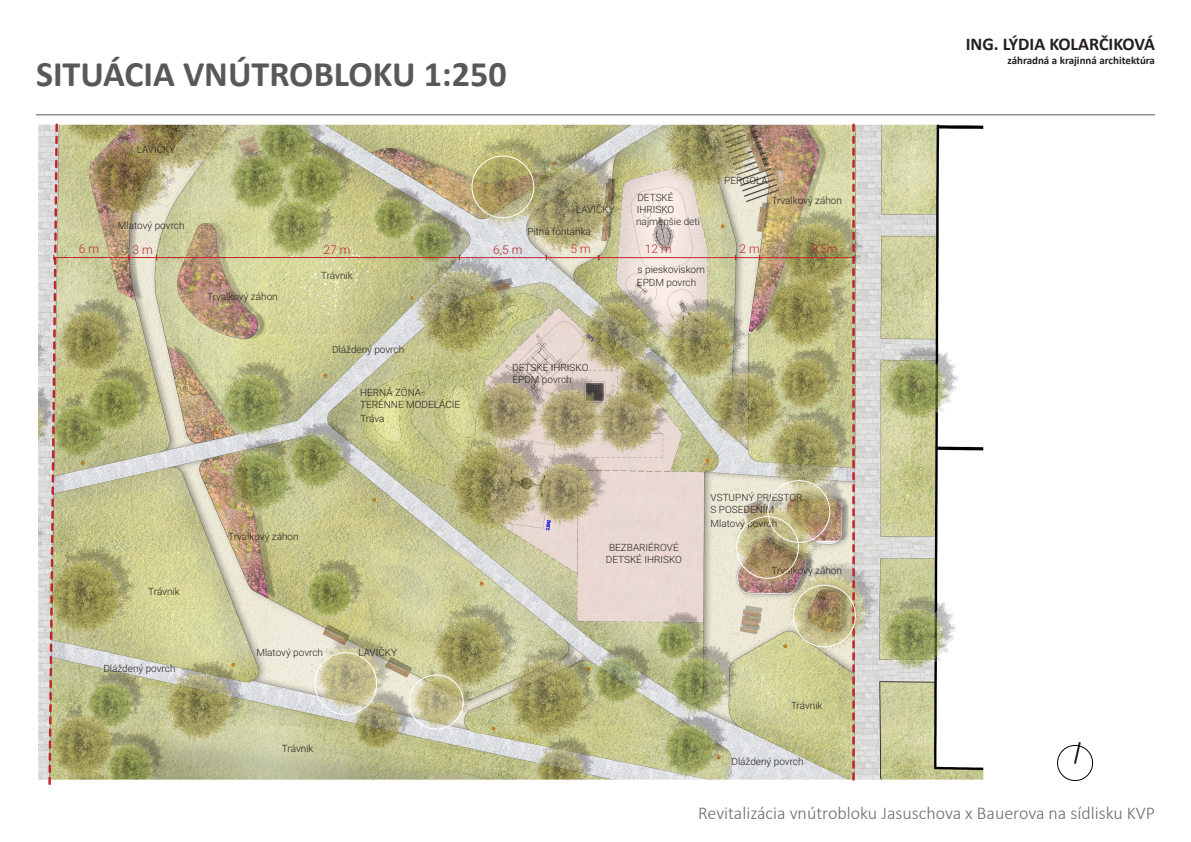
<style>
.page{position:relative;width:1191px;height:842px;background:#fff}
.page>*{position:absolute;margin:0;border:0;box-sizing:border-box;transform-origin:0 0}
.t1{font:700 36px "Calibri";color:#57585a}
.t2{font:300 18px "Calibri";color:#6c6d70}
.t3{font:700 18px "Calibri";color:#231f20}
.t4{font:300 12px "Roboto";color:#be272d}
.t5{font:700 11px "Calibri";color:#231f20}
.t6{font:300 10px "Roboto";color:#231f20}
</style>
<div class="page">
<hr style="left:36px;top:114px;width:1119px;height:1px;background:#57585a">
<img style="left:38px;top:125px;width:945px;height:655px">
<div style="left:736px;top:516px;width:63px;height:63px;border:1px solid #fff;border-radius:50%"></div>
<div style="left:793px;top:585px;width:63px;height:62px;border:1px solid #fff;border-radius:50%"></div>
<div style="left:314px;top:652px;width:63px;height:63px;border:1px solid #fff;border-radius:50%"></div>
<div style="left:409px;top:674px;width:55px;height:55px;border:1px solid #fff;border-radius:50%"></div>
<div style="left:767px;top:480px;width:63px;height:63px;border:1px solid #fff;border-radius:50%"></div>
<div style="left:471px;top:156px;width:63px;height:62px;border:1px solid #fff;border-radius:50%"></div>
<hr style="left:54px;top:257px;width:75px;height:1px;background:#be272d">
<img style="left:47px;top:123px;width:12px;height:662px">
<hr style="left:459px;top:257px;width:87px;height:1px;background:#be272d">
<hr style="left:546px;top:257px;width:53px;height:1px;background:#be272d">
<hr style="left:599px;top:257px;width:137px;height:1px;background:#be272d">
<hr style="left:759px;top:257px;width:95px;height:1px;background:#be272d">
<svg style="left:735px;top:255px;width:25px;height:5px"></svg>
<svg style="left:852px;top:125px;width:3px;height:655px;background:#c17061"></svg>
<hr style="left:157px;top:257px;width:302px;height:1px;background:#be272d">
<svg style="left:128px;top:255px;width:29px;height:5px"></svg>
<svg style="left:1057px;top:742px;width:37px;height:39px"></svg>
<p class="t1" style="left:36px;top:49px;width:472px">SITUÁCIA VNÚTROBLOKU 1:250</p>
<p class="t6" style="left:137px;top:142px;width:40px">LAVIČKY</p>
<p class="t6" style="left:118px;top:218px;width:68px">Mlatový povrch</p>
<p class="t6" style="left:576px;top:203px;width:40px">LAVIČKY</p>
<p class="t6" style="left:527px;top:225px;width:65px">Pitná fontánka</p>
<p class="t6" style="left:637px;top:190px;width:38px">DETSKÉ</p>
<p class="t6" style="left:636px;top:202px;width:39px">IHRISKO</p>
<p class="t6" style="left:636px;top:215px;width:65px">najmenšie deti</p>
<p class="t6" style="left:724px;top:173px;width:45px">PERGOLA</p>
<p class="t6" style="left:771px;top:194px;width:72px">Trvalkový záhon</p>
<p class="t4" style="left:79px;top:240px;width:22px">6 m</p>
<p class="t4" style="left:132px;top:241px;width:22px">3 m</p>
<p class="t4" style="left:323px;top:241px;width:28px">27 m</p>
<p class="t4" style="left:493px;top:241px;width:31px">6,5 m</p>
<p class="t4" style="left:570px;top:240px;width:22px">5 m</p>
<p class="t4" style="left:645px;top:240px;width:28px">12 m</p>
<p class="t4" style="left:739px;top:240px;width:22px">2 m</p>
<p class="t4" style="left:811px;top:240px;width:28px">8,5m</p>
<p class="t6" style="left:207px;top:289px;width:72px">Trvalkový záhon</p>
<p class="t6" style="left:321px;top:269px;width:33px">Trávnik</p>
<p class="t6" style="left:332px;top:342px;width:74px">Dláždený povrch</p>
<p class="t6" style="left:360px;top:386px;width:65px">HERNÁ ZÓNA-</p>
<p class="t6" style="left:360px;top:398px;width:102px">TERÉNNE MODELÁCIE</p>
<p class="t6" style="left:360px;top:411px;width:26px">Tráva</p>
<p class="t6" style="left:148px;top:584px;width:33px">Trávnik</p>
<p class="t6" style="left:103px;top:661px;width:74px">Dláždený povrch</p>
<p class="t6" style="left:228px;top:529px;width:72px">Trvalkový záhon</p>
<p class="t6" style="left:256px;top:645px;width:68px">Mlatový povrch</p>
<p class="t6" style="left:282px;top:741px;width:33px">Trávnik</p>
<p class="t6" style="left:358px;top:645px;width:40px">LAVIČKY</p>
<p class="t6" style="left:512px;top:360px;width:78px">DETSKÉ IHRISKO</p>
<p class="t6" style="left:512px;top:372px;width:61px">EPDM povrch</p>
<p class="t6" style="left:637px;top:263px;width:69px">s pieskoviskom</p>
<p class="t6" style="left:637px;top:276px;width:61px">EPDM povrch</p>
<p class="t6" style="left:609px;top:540px;width:71px">BEZBARIÉROVÉ</p>
<p class="t6" style="left:606px;top:552px;width:78px">DETSKÉ IHRISKO</p>
<p class="t6" style="left:710px;top:490px;width:93px">VSTUPNÝ PRIESTOR</p>
<p class="t6" style="left:710px;top:502px;width:65px">S POSEDENÍM</p>
<p class="t6" style="left:710px;top:516px;width:68px">Mlatový povrch</p>
<p class="t6" style="left:771px;top:563px;width:72px">Trvalkový záhon</p>
<p class="t6" style="left:791px;top:698px;width:33px">Trávnik</p>
<p class="t6" style="left:731px;top:755px;width:74px">Dláždený povrch</p>
<h2 class="t3" style="left:965px;top:31px;width:191px">ING. LÝDIA KOLARČIKOVÁ</h2>
<p class="t5" style="left:1007px;top:52px;width:149px">záhradná a krajinná architektúra</p>
<h2 class="t2" style="left:698px;top:802px;width:458px">Revitalizácia vnútrobloku Jasuschova x Bauerova na sídlisku KVP</h2>
</div>
